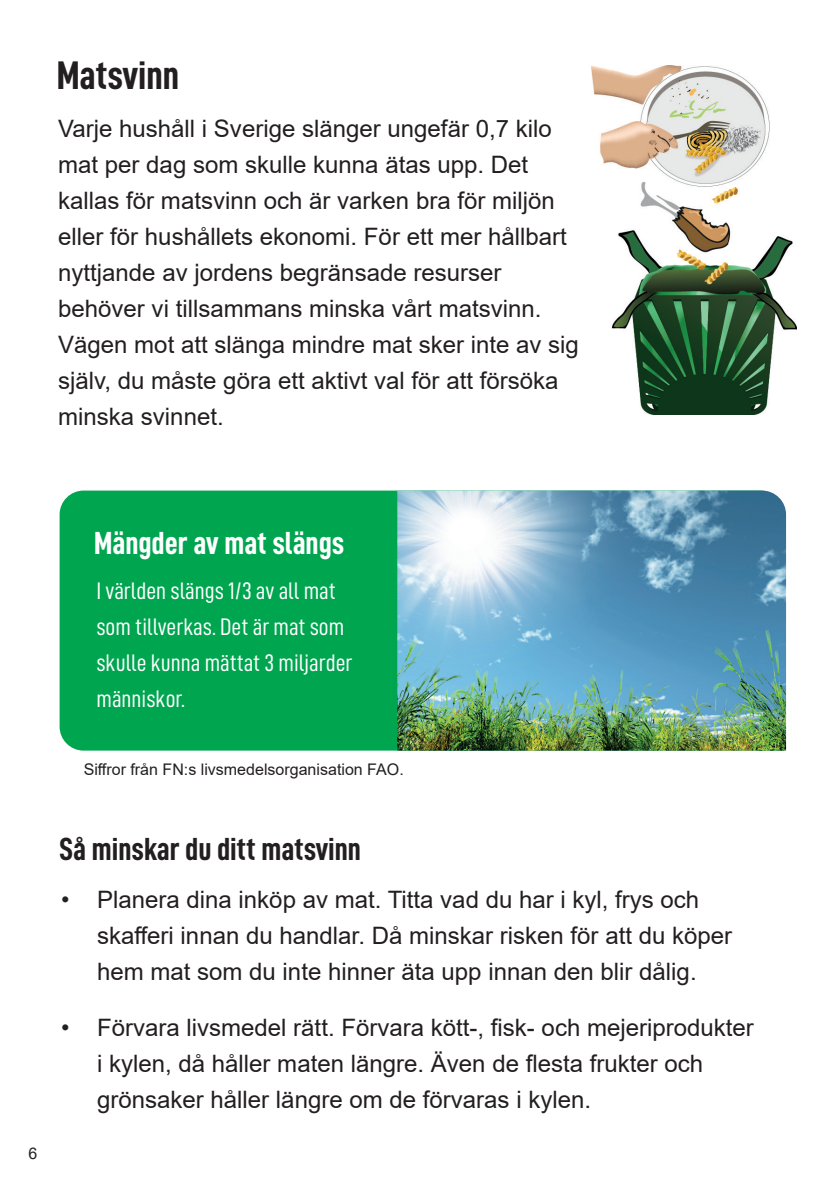
<style>
.page{position:relative;width:840px;height:1191px;background:#fff}
.page>*{position:absolute;margin:0;border:0;box-sizing:border-box;transform-origin:0 0}
.t1{font:40px "D DIN Condensed Bold";color:#231f20}
.t2{font:32px "D DIN Condensed Bold";color:#231f20}
.t3{font:32px "D DIN Condensed Bold";color:#fff}
.t4{font:24px/36px "Arial";color:#231f20}
.t5{font:24px/36px "D DIN Condensed";color:#fff}
.t6{font:16px "Arial";color:#231f20}
</style>
<div class="page">
<img style="left:591px;top:65px;width:205px;height:350px">
<div style="left:60px;top:490px;width:337px;height:260px;background:#00a54f"></div>
<img style="left:397px;top:490px;width:388px;height:260px">
<h1 class="t1" style="left:57px;top:53px;width:124px">Matsvinn</h1>
<p class="t4" style="left:58px;top:111px;width:522px">Varje hushåll i Sverige slänger ungefär 0,7 kilo mat per dag som skulle kunna ätas upp. Det kallas för matsvinn och är varken bra för miljön eller för hushållets ekonomi. För ett mer hållbart nyttjande av jordens begränsade resurser behöver vi tillsammans minska vårt matsvinn.<br>Vägen mot att slänga mindre mat sker inte av sig själv, du måste göra ett aktivt val för att försöka minska svinnet.</p>
<p class="t6" style="left:28px;top:1142px;width:10px">6</p>
<h2 class="t3" style="left:94px;top:525px;width:252px">Mängder av mat slängs</h2>
<p class="t5" style="left:96px;top:572px;width:257px">I världen slängs 1/3 av all mat som tillverkas. Det är mat som skulle kunna mättat 3 miljarder människor.</p>
<p class="t6" style="left:84px;top:758px;width:321px">Siffror från FN:s livsmedelsorganisation FAO.</p>
<h2 class="t2" style="left:60px;top:831px;width:303px">Så minskar du ditt matsvinn</h2>
<p class="t4" style="left:97px;top:881px;width:636px;text-indent:-36px">• Planera dina inköp av mat. Titta vad du har i kyl, frys och skafferi innan du handlar. Då minskar risken för att du köper hem mat som du inte hinner äta upp innan den blir dålig.</p>
<p class="t4" style="left:97px;top:1009px;width:658px;text-indent:-36px">• Förvara livsmedel rätt. Förvara kött-, fisk- och mejeriprodukter i kylen, då håller maten längre. Även de flesta frukter och grönsaker håller längre om de förvaras i kylen.</p>
</div>
